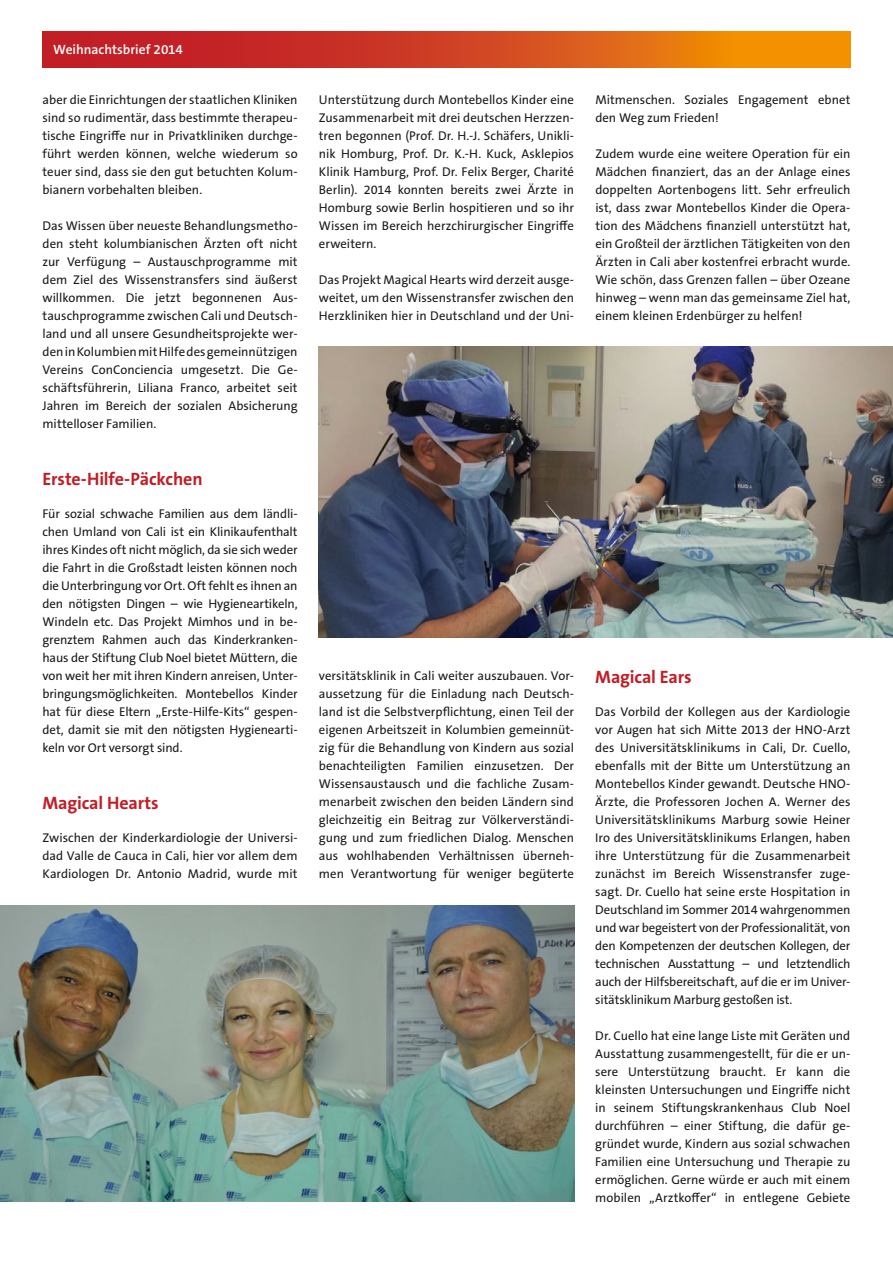
<style>
.page{position:relative;width:893px;height:1263px;background:#fff}
.page>*{position:absolute;margin:0;border:0;box-sizing:border-box;transform-origin:0 0}
.t1{font:700 18px "The Sans B W7";letter-spacing:-.005em;color:#c21e26}
.t2{font:600 13.5px "The Sans B W6";color:#fff}
.t3{font:12.75px/18px "The Sans B W5 Plain";color:#1a1a18;text-align:justify}
</style>
<div class="page">
<svg style="left:43px;top:32px;width:807px;height:36px;background:#d44c1c"></svg>
<img style="left:0;top:905px;width:574px;height:296px">
<img style="left:319px;top:347px;width:574px;height:291px">
<p class="t2" style="left:53px;top:40px;width:131px">Weihnachtsbrief 2014</p>
<p class="t3" style="left:43px;top:91px;width:257px">aber die Einrichtungen der staatlichen Kliniken sind so rudimentär, dass bestimmte therapeu&shy;tische Eingriffe nur in Privatkliniken durchge&shy;führt werden können, welche wiederum so teuer sind, dass sie den gut betuchten Kolum&shy;bianern vorbehalten bleiben.</p>
<p class="t3" style="left:43px;top:217px;width:257px">Das Wissen über neueste Behandlungsmetho&shy;den steht kolumbianischen Ärzten oft nicht zur Verfügung – Austauschprogramme mit dem Ziel des Wissenstransfers sind äußerst willkommen. Die jetzt begonnenen Aus&shy;tauschprogramme zwischen Cali und Deutsch&shy;land und all unsere Gesundheitsprojekte wer&shy;den in Kolumbien mit Hilfe des gemeinnützigen Vereins ConConciencia umgesetzt. Die Ge&shy;schäftsführerin, Liliana Franco, arbeitet seit Jahren im Bereich der sozialen Absicherung mittelloser Familien.</p>
<h1 class="t1" style="left:43px;top:467px;width:162px">Erste-Hilfe-Päckchen</h1>
<p class="t3" style="left:43px;top:505px;width:257px">Für sozial schwache Familien aus dem ländli&shy;chen Umland von Cali ist ein Klinikaufenthalt ihres Kindes oft nicht möglich, da sie sich weder die Fahrt in die Großstadt leisten können noch die Unterbringung vor Ort. Oft fehlt es ihnen an den nötigsten Dingen – wie Hygieneartikeln, Windeln etc. Das Projekt Mimhos und in be&shy;grenztem Rahmen auch das Kinderkranken&shy;haus der Stiftung Club Noel bietet Müttern, die von weit her mit ihren Kindern anreisen, Unter&shy;bringungsmöglichkeiten. Montebellos Kinder hat für diese Eltern „Erste-Hilfe-Kits“ gespen&shy;det, damit sie mit den nötigsten Hygienearti&shy;keln vor Ort versorgt sind.</p>
<h1 class="t1" style="left:43px;top:791px;width:118px">Magical Hearts</h1>
<p class="t3" style="left:43px;top:829px;width:257px">Zwischen der Kinderkardiologie der Universi&shy;dad Valle de Cauca in Cali, hier vor allem dem Kardiologen Dr. Antonio Madrid, wurde mit</p>
<p class="t3" style="left:319px;top:91px;width:257px">Unterstützung durch Montebellos Kinder eine Zusammenarbeit mit drei deutschen Herzzen&shy;tren begonnen (Prof. Dr. H.-J. Schäfers, Unikli&shy;nik Homburg, Prof. Dr. K.-H. Kuck, Asklepios Klinik Hamburg, Prof. Dr. Felix Berger, Charité Berlin). 2014 konnten bereits zwei Ärzte in Homburg sowie Berlin hospitieren und so ihr Wissen im Bereich herzchirurgischer Eingriffe erweitern.</p>
<p class="t3" style="left:319px;top:271px;width:257px">Das Projekt Magical Hearts wird derzeit ausge&shy;weitet, um den Wissenstransfer zwischen den Herzkliniken hier in Deutschland und der Uni-</p>
<p class="t3" style="left:319px;top:667px;width:257px">versitätsklinik in Cali weiter auszubauen. Vor&shy;aussetzung für die Einladung nach Deutsch&shy;land ist die Selbstverpflichtung, einen Teil der eigenen Arbeitszeit in Kolumbien gemeinnüt&shy;zig für die Behandlung von Kindern aus sozial benachteiligten Familien einzusetzen. Der Wissensaustausch und die fachliche Zusam&shy;menarbeit zwischen den beiden Ländern sind gleichzeitig ein Beitrag zur Völkerverständi&shy;gung und zum friedlichen Dialog. Menschen aus wohlhabenden Verhältnissen überneh&shy;men Verantwortung für weniger begüterte</p>
<p class="t3" style="left:595px;top:91px;width:257px">Mitmenschen. Soziales Engagement ebnet den Weg zum Frieden!</p>
<p class="t3" style="left:595px;top:145px;width:257px">Zudem wurde eine weitere Operation für ein Mädchen finanziert, das an der Anlage eines doppelten Aortenbogens litt. Sehr erfreulich ist, dass zwar Montebellos Kinder die Opera&shy;tion des Mädchens finanziell unterstützt hat, ein Großteil der ärztlichen Tätigkeiten von den Ärzten in Cali aber kostenfrei erbracht wurde.<br>Wie schön, dass Grenzen fallen – über Ozeane hinweg – wenn man das gemeinsame Ziel hat, einem kleinen Erdenbürger zu helfen!</p>
<h1 class="t1" style="left:595px;top:665px;width:98px">Magical Ears</h1>
<p class="t3" style="left:595px;top:703px;width:257px">Das Vorbild der Kollegen aus der Kardiologie vor Augen hat sich Mitte 2013 der HNO-Arzt des Universitätsklinikums in Cali, Dr. Cuello, ebenfalls mit der Bitte um Unterstützung an Montebellos Kinder gewandt. Deutsche HNO-Ärzte, die Professoren Jochen A. Werner des Universitätsklinikums Marburg sowie Heiner Iro des Universitätsklinikums Erlangen, haben ihre Unterstützung für die Zusammenarbeit zunächst im Bereich Wissenstransfer zuge&shy;sagt. Dr. Cuello hat seine erste Hospitation in Deutschland im Sommer 2014 wahrgenommen und war begeistert von der Professionalität, von den Kompetenzen der deutschen Kollegen, der technischen Ausstattung – und letztendlich auch der Hilfsbereitschaft, auf die er im Univer&shy;sitätsklinikum Marburg gestoßen ist.</p>
<p class="t3" style="left:595px;top:1027px;width:257px">Dr. Cuello hat eine lange Liste mit Geräten und Ausstattung zusammengestellt, für die er un&shy;sere Unterstützung braucht. Er kann die kleinsten Untersuchungen und Eingriffe nicht in seinem Stiftungskrankenhaus Club Noel durchführen – einer Stiftung, die dafür ge&shy;gründet wurde, Kindern aus sozial schwachen Familien eine Untersuchung und Therapie zu ermöglichen. Gerne würde er auch mit einem mobilen „Arztkoffer“ in entlegene Gebiete</p>
</div>
